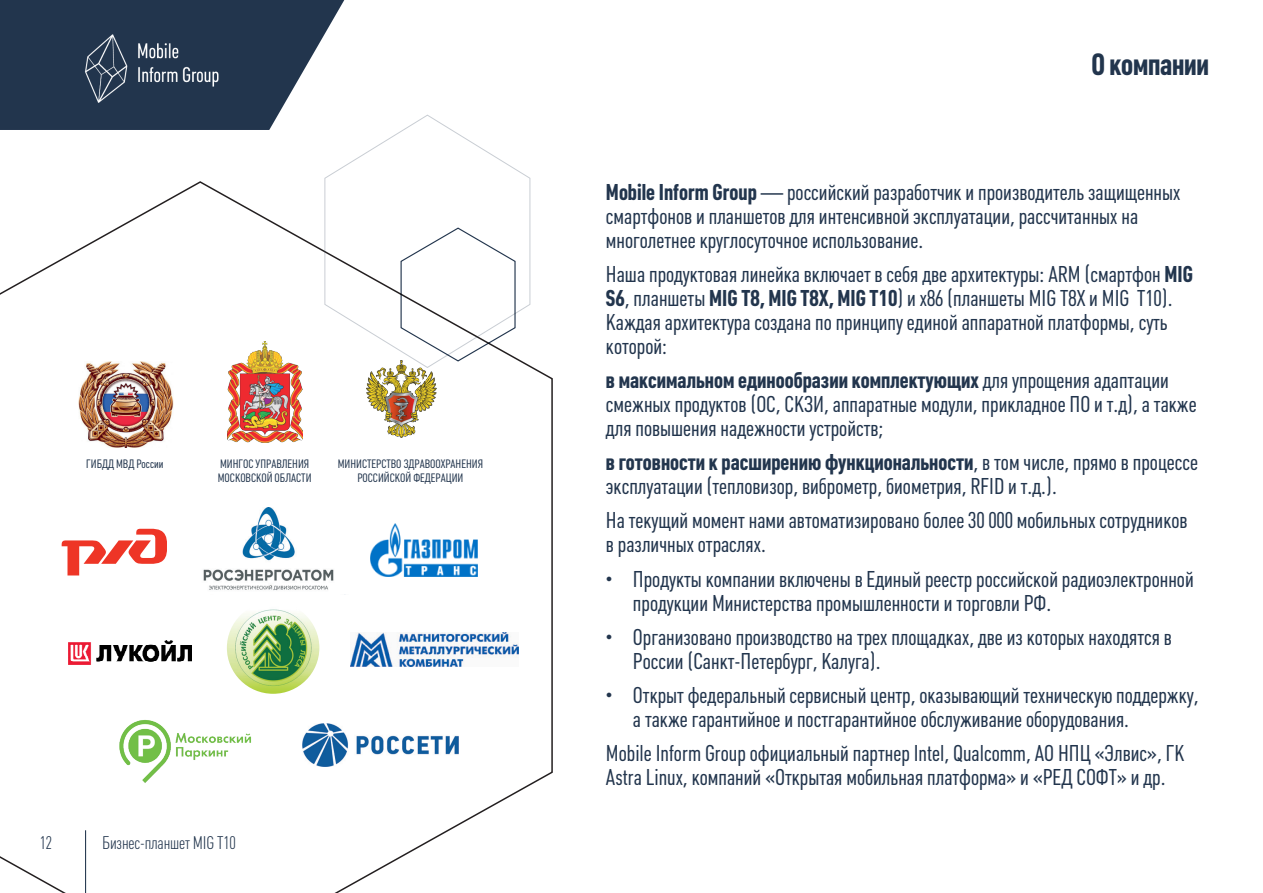
<style>
.page{position:relative;width:1263px;height:893px;background:#fff}
.page>*{position:absolute;margin:0;border:0;box-sizing:border-box;transform-origin:0 0}
.t1{font:700 30.15px "Plumb Condensed";letter-spacing:-.01em;color:#22354d}
.t2{font:22.5px/24px "Plumb Condensed";color:#22354d}
.t3{font:300 18px "Plumb Condensed";letter-spacing:-.01em;color:#22354d}
.t4{font:12px/13.5px "Plumb Condensed";color:#22354d}
.s1{font-weight:700}
</style>
<div class="page">
<svg style="left:0;top:181px;width:553px;height:712px"></svg>
<svg style="left:324px;top:114px;width:207px;height:254px"></svg>
<svg style="left:400px;top:227px;width:117px;height:135px"></svg>
<img style="left:62px;top:362px;width:129px;height:86px">
<img style="left:114px;top:715px;width:142px;height:70px">
<img style="left:196px;top:507px;width:153px;height:88px">
<img style="left:370px;top:524px;width:108px;height:52px">
<hr style="left:85px;top:830px;width:1px;height:63px;background:#22354d">
<svg style="left:0;top:0;width:344px;height:130px"></svg>
<img style="left:367px;top:360px;width:77px;height:77px">
<img style="left:227px;top:341px;width:76px;height:101px">
<img style="left:227px;top:602px;width:92px;height:92px;border-radius:46px">
<svg style="left:62px;top:529px;width:105px;height:46px"></svg>
<img style="left:302px;top:723px;width:156px;height:43px">
<img style="left:68px;top:640px;width:123px;height:25px">
<img style="left:351px;top:632px;width:167px;height:35px">
<img style="left:84px;top:14px;width:146px;height:110px">
<p class="t4" style="left:86px;top:458px;width:79px">ГИБДД МВД России</p>
<p class="t4" style="left:218px;top:458px;width:95px">МИНГОС УПРАВЛЕНИЯ<br>МОСКОВСКОЙ ОБЛАСТИ</p>
<p class="t4" style="left:338px;top:458px;width:147px;text-align:center">МИНИСТЕРСТВО ЗДРАВООХРАНЕНИЯ<br>РОССИЙСКОЙ ФЕДЕРАЦИИ</p>
<p class="t3" style="left:40px;top:833px;width:14px">12</p>
<p class="t3" style="left:102px;top:833px;width:135px">Бизнес-планшет MIG T10</p>
<p class="t1" style="left:1091px;top:47px;width:119px">О компании</p>
<p class="t2" style="left:606px;top:180px;width:576px"><span class="s1">Mobile Inform Group</span> — российский разработчик и производитель защищенных смартфонов и планшетов для интенсивной эксплуатации, рассчитанных на многолетнее круглосуточное использование.</p>
<p class="t2" style="left:606px;top:262px;width:588px">Наша продуктовая линейка включает в себя две архитектуры: ARM (смартфон <span class="s1">MIG S6</span>, планшеты <span class="s1">MIG T8, MIG T8X, MIG T10</span>) и х86 (планшеты MIG T8X и MIG T10).<br>Каждая архитектура создана по принципу единой аппаратной платформы, суть которой:</p>
<p class="t2" style="left:606px;top:369px;width:592px"><span class="s1">в максимальном единообразии комплектующих</span> для упрощения адаптации смежных продуктов (ОС, СКЗИ, аппаратные модули, прикладное ПО и т.д), а также для повышения надежности устройств;</p>
<p class="t2" style="left:606px;top:451px;width:594px"><span class="s1">в готовности к расширению функциональности</span>, в том числе, прямо в процессе эксплуатации (тепловизор, виброметр, биометрия, RFID и т.д.).</p>
<p class="t2" style="left:606px;top:509px;width:583px">На текущий момент нами автоматизировано более 30 000 мобильных сотрудников в различных отраслях.</p>
<p class="t2" style="left:633px;top:567px;width:562px;text-indent:-27px">• Продукты компании включены в Единый реестр российской радиоэлектронной продукции Министерства промышленности и торговли РФ.</p>
<p class="t2" style="left:633px;top:625px;width:540px;text-indent:-27px">• Организовано производство на трех площадках, две из которых находятся в<br>России (Санкт-Петербург, Калуга).</p>
<p class="t2" style="left:633px;top:684px;width:567px;text-indent:-27px">• Открыт федеральный сервисный центр, оказывающий техническую поддержку, а также гарантийное и постгарантийное обслуживание оборудования.</p>
<p class="t2" style="left:606px;top:742px;width:580px">Mobile Inform Group официальный партнер Intel, Qualcomm, АО НПЦ «Элвис», ГК<br>Astra Linux, компаний «Открытая мобильная платформа» и «РЕД СОФТ» и др.</p>
</div>
